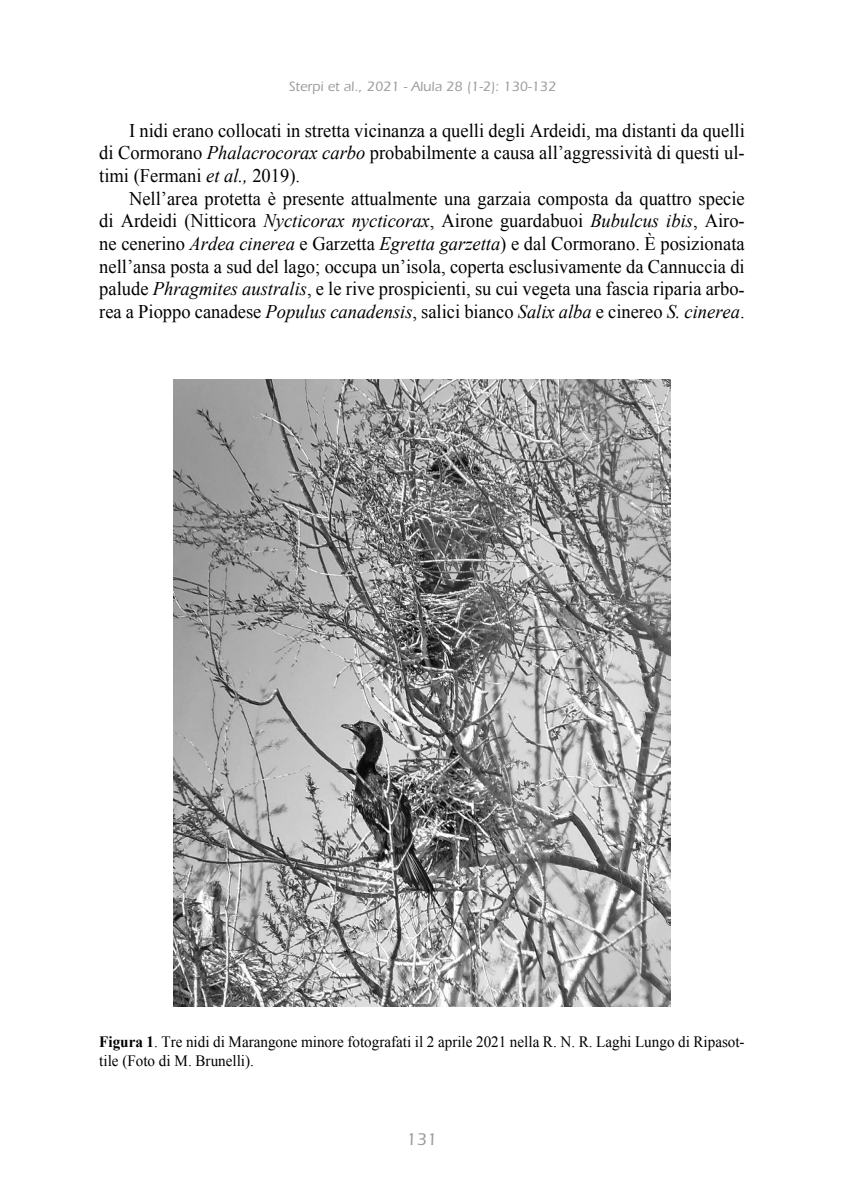
<style>
.page{position:relative;width:844px;height:1191px;background:#fff}
.page>*{position:absolute;margin:0;border:0;box-sizing:border-box;transform-origin:0 0}
.t1{font:19.25px/22.8px "Times New Roman";color:#000;text-align:justify;scale:.96 1}
.t2{font:500 17.5px "Itc Eras";color:#9d9d9c}
.t3{font:15.75px/19.2px "Times New Roman";color:#000;scale:.96 1}
.t4{font:500 14px "Itc Eras";color:#9d9d9c}
.s1{font-style:italic}
.s2{font-weight:700}
</style>
<div class="page">
<img style="left:174px;top:379px;width:496px;height:627px">
<p class="t4" style="left:289px;top:79px;width:269px">Sterpi et al., 2021 - Alula 28 (1-2): 130-132</p>
<p class="t1" style="left:99px;top:119px;width:673px;text-indent:30px">I nidi erano collocati in stretta vicinanza a quelli degli Ardeidi, ma distanti da quelli di Cormorano <span class="s1">Phalacrocorax carbo</span> probabilmente a causa all’aggressività di questi ul&shy;timi (Fermani <span class="s1">et al.,</span> 2019).</p>
<p class="t1" style="left:99px;top:187px;width:673px;text-indent:30px">Nell’area protetta è presente attualmente una garzaia composta da quattro specie di Ardeidi (Nitticora <span class="s1">Nycticorax nycticorax</span>, Airone guardabuoi <span class="s1">Bubulcus ibis</span>, Airo&shy;ne cenerino <span class="s1">Ardea cinerea</span> e Garzetta <span class="s1">Egretta garzetta</span>) e dal Cormorano. È posizionata nell’ansa posta a sud del lago; occupa un’isola, coperta esclusivamente da Cannuccia di palude <span class="s1">Phragmites australis</span>, e le rive prospicienti, su cui vegeta una fascia riparia arbo&shy;rea a Pioppo canadese <span class="s1">Populus canadensis</span>, salici bianco <span class="s1">Salix alba</span> e cinereo <span class="s1">S. cinerea</span>.</p>
<p class="t3" style="left:99px;top:1032px;width:673px"><span class="s2">Figura 1</span>. Tre nidi di Marangone minore fotografati il 2 aprile 2021 nella R. N. R. Laghi Lungo di Ripasot&shy;tile (Foto di M. Brunelli).</p>
<p class="t2" style="left:406px;top:1129px;width:32px">131</p>
</div>
